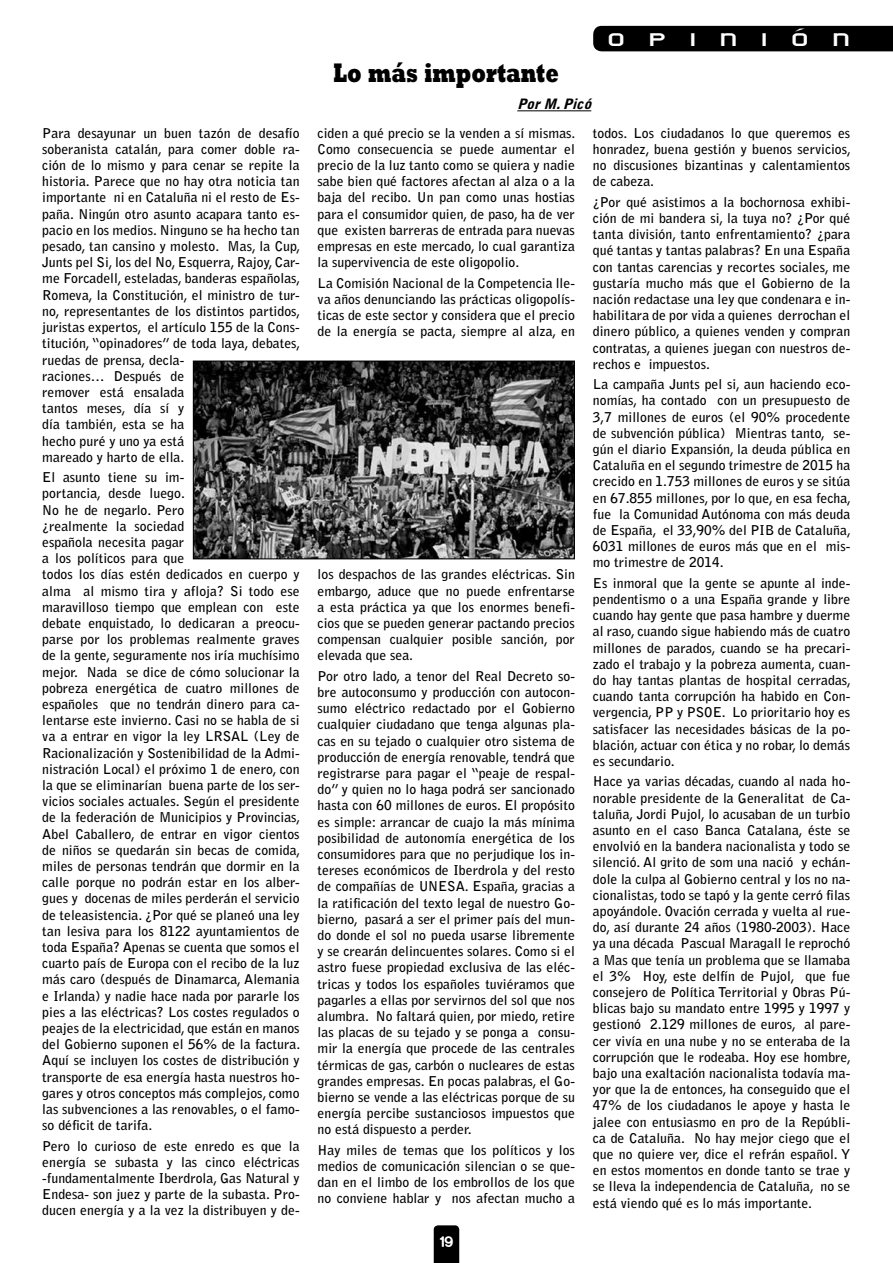
<style>
.page{position:relative;width:893px;height:1263px;background:#fff}
.page>*{position:absolute;margin:0;border:0;box-sizing:border-box;transform-origin:0 0}
.t1{font:800 27.3px "Rockwell";color:#000;scale:.71 1}
.t2{font:24.75px "Empire Builder Document";letter-spacing:.73em;color:#fff;scale:1.27 1}
.t3{font:italic 900 14.25px "Bell Gothic Std";color:#000}
.t4{font:700 13.5px/16.2px "Bell Gothic Std";color:#000;text-align:justify}
.t5{font:700 13.5px "Rocko FLF";color:#fff}
</style>
<div class="page">
<svg style="left:434px;top:1225px;width:25px;height:38px"></svg>
<div style="left:593px;top:26px;width:300px;height:25px;background:#000"></div>
<hr style="left:517px;top:110px;width:74px;height:1px;background:#000">
<img style="left:195px;top:363px;width:378px;height:194px">
<div style="left:193px;top:361px;width:382px;height:198px;border:1px solid #000"></div>
<p class="t4" style="left:42px;top:125px;width:260px;text-align:left">Para desayunar un buen tazón de desafío soberanista catalán, para comer doble ra&shy;ción de lo mismo y para cenar se repite la historia. Parece que no hay otra noticia tan importante ni en Cataluña ni el resto de Es&shy;paña. Ningún otro asunto acapara tanto es&shy;pacio en los medios. Ninguno se ha hecho tan pesado, tan cansino y molesto. Mas, la Cup, Junts pel Si, los del No, Esquerra, Rajoy, Car&shy;me Forcadell, esteladas, banderas españolas, Romeva, la Constitución, el ministro de tur&shy;no, representantes de los distintos partidos, juristas expertos, el artículo 155 de la Cons&shy;titución, “opinadores” de toda laya, debates, ruedas de prensa, decla-<br>raciones… Después de<br>remover está ensalada<br>tantos meses, día sí y<br>día también, esta se ha<br>hecho puré y uno ya está<br>mareado y harto de ella.</p>
<p class="t4" style="left:42px;top:469px;width:260px;text-align:left">El asunto tiene su im-<br>portancia, desde luego.<br>No he de negarlo. Pero<br>¿realmente la sociedad<br>española necesita pagar<br>a los políticos para que<br>todos los días estén dedicados en cuerpo y alma al mismo tira y afloja? Si todo ese maravilloso tiempo que emplean con este debate enquistado, lo dedicaran a preocu&shy;parse por los problemas realmente graves de la gente, seguramente nos iría muchísimo mejor. Nada se dice de cómo solucionar la pobreza energética de cuatro millones de españoles que no tendrán dinero para ca&shy;lentarse este invierno. Casi no se habla de si va a entrar en vigor la ley LRSAL (Ley de Racionalización y Sostenibilidad de la Admi&shy;nistración Local) el próximo 1 de enero, con la que se eliminarían buena parte de los ser&shy;vicios sociales actuales. Según el presidente de la federación de Municipios y Provincias, Abel Caballero, de entrar en vigor cientos de niños se quedarán sin becas de comida, miles de personas tendrán que dormir en la calle porque no podrán estar en los alber&shy;gues y docenas de miles perderán el servicio de teleasistencia. ¿Por qué se planeó una ley tan lesiva para los 8122 ayuntamientos de toda España? Apenas se cuenta que somos el cuarto país de Europa con el recibo de la luz más caro (después de Dinamarca, Alemania e Irlanda) y nadie hace nada por pararle los pies a las eléctricas? Los costes regulados o peajes de la electricidad, que están en manos del Gobierno suponen el 56% de la factura.<br>Aquí se incluyen los costes de distribución y transporte de esa energía hasta nuestros ho&shy;gares y otros conceptos más complejos, como las subvenciones a las renovables, o el famo&shy;so déficit de tarifa.</p>
<p class="t4" style="left:42px;top:1138px;width:259px">Pero lo curioso de este enredo es que la energía se subasta y las cinco eléctricas -fundamentalmente Iberdrola, Gas Natural y Endesa- son juez y parte de la subasta. Pro&shy;ducen energía y a la vez la distribuyen y de-</p>
<h1 class="t1" style="left:333px;top:55px;width:319px">Lo más importante</h1>
<p class="t3" style="left:517px;top:96px;width:80px">PorM.Picó</p>
<h2 class="t2" style="left:607px;top:24px;width:193px">opinión</h2>
<p class="t4" style="left:318px;top:125px;width:259px">ciden a qué precio se la venden a sí mismas.<br>Como consecuencia se puede aumentar el precio de la luz tanto como se quiera y nadie sabe bien qué factores afectan al alza o a la baja del recibo. Un pan como unas hostias para el consumidor quien, de paso, ha de ver que existen barreras de entrada para nuevas empresas en este mercado, lo cual garantiza la supervivencia de este oligopolio.</p>
<p class="t4" style="left:318px;top:275px;width:259px">La Comisión Nacional de la Competencia lle&shy;va años denunciando las prácticas oligopolís&shy;ticas de este sector y considera que el precio de la energía se pacta, siempre al alza, en</p>
<p class="t4" style="left:318px;top:566px;width:259px">los despachos de las grandes eléctricas. Sin embargo, aduce que no puede enfrentarse a esta práctica ya que los enormes benefi&shy;cios que se pueden generar pactando precios compensan cualquier posible sanción, por elevada que sea.</p>
<p class="t4" style="left:318px;top:668px;width:259px">Por otro lado, a tenor del Real Decreto so&shy;bre autoconsumo y producción con autocon&shy;sumo eléctrico redactado por el Gobierno cualquier ciudadano que tenga algunas pla&shy;cas en su tejado o cualquier otro sistema de producción de energía renovable, tendrá que registrarse para pagar el “peaje de respal&shy;do” y quien no lo haga podrá ser sancionado hasta con 60 millones de euros. El propósito es simple: arrancar de cuajo la más mínima posibilidad de autonomía energética de los consumidores para que no perjudique los in&shy;tereses económicos de Iberdrola y del resto de compañías de UNESA. España, gracias a la ratificación del texto legal de nuestro Go&shy;bierno, pasará a ser el primer país del mun&shy;do donde el sol no pueda usarse libremente y se crearán delincuentes solares. Como si el astro fuese propiedad exclusiva de las eléc&shy;tricas y todos los españoles tuviéramos que pagarles a ellas por servirnos del sol que nos alumbra. No faltará quien, por miedo, retire las placas de su tejado y se ponga a consu&shy;mir la energía que procede de las centrales térmicas de gas, carbón o nucleares de estas grandes empresas. En pocas palabras, el Go&shy;bierno se vende a las eléctricas porque de su energía percibe sustanciosos impuestos que no está dispuesto a perder.</p>
<p class="t4" style="left:318px;top:1142px;width:259px">Hay miles de temas que los políticos y los medios de comunicación silencian o se que&shy;dan en el limbo de los embrollos de los que no conviene hablar y nos afectan mucho a</p>
<p class="t5" style="left:440px;top:1233px;width:15px">19</p>
<p class="t4" style="left:593px;top:125px;width:260px">todos. Los ciudadanos lo que queremos es honradez, buena gestión y buenos servicios, no discusiones bizantinas y calentamientos de cabeza.</p>
<p class="t4" style="left:593px;top:194px;width:259px">¿Por qué asistimos a la bochornosa exhibi&shy;ción de mi bandera si, la tuya no? ¿Por qué tanta división, tanto enfrentamiento? ¿para qué tantas y tantas palabras? En una España con tantas carencias y recortes sociales, me gustaría mucho más que el Gobierno de la nación redactase una ley que condenara e in&shy;habilitara de por vida a quienes derrochan el dinero público, a quienes venden y compran contratas, a quienes juegan con nuestros de&shy;rechos e impuestos.</p>
<p class="t4" style="left:593px;top:376px;width:260px">La campaña Junts pel si, aun haciendo eco&shy;nomías, ha contado con un presupuesto de 3,7 millones de euros (el 90% procedente de subvención pública) Mientras tanto, se&shy;gún el diario Expansión, la deuda pública en Cataluña en el segundo trimestre de 2015 ha crecido en 1.753 millones de euros y se sitúa en 67.855 millones, por lo que, en esa fecha, fue la Comunidad Autónoma con más deuda de España, el 33,90% del PIB de Cataluña, 6031 millones de euros más que en el mis&shy;mo trimestre de 2014.</p>
<p class="t4" style="left:593px;top:575px;width:260px">Es inmoral que la gente se apunte al inde&shy;pendentismo o a una España grande y libre cuando hay gente que pasa hambre y duerme al raso, cuando sigue habiendo más de cuatro millones de parados, cuando se ha precari&shy;zado el trabajo y la pobreza aumenta, cuan&shy;do hay tantas plantas de hospital cerradas, cuando tanta corrupción ha habido en Con&shy;vergencia, PP y PSOE. Lo prioritario hoy es satisfacer las necesidades básicas de la po&shy;blación, actuar con ética y no robar, lo demás es secundario.</p>
<p class="t4" style="left:593px;top:773px;width:260px">Hace ya varias décadas, cuando al nada ho&shy;norable presidente de la Generalitat de Ca&shy;taluña, Jordi Pujol, lo acusaban de un turbio asunto en el caso Banca Catalana, éste se envolvió en la bandera nacionalista y todo se silenció. Al grito de som una nació y echán&shy;dole la culpa al Gobierno central y los no na&shy;cionalistas, todo se tapó y la gente cerró filas apoyándole. Ovación cerrada y vuelta al rue&shy;do, así durante 24 años (1980-2003). Hace ya una década Pascual Maragall le reprochó a Mas que tenía un problema que se llamaba el 3% Hoy, este delfín de Pujol, que fue consejero de Política Territorial y Obras Pú&shy;blicas bajo su mandato entre 1995 y 1997 y gestionó 2.129 millones de euros, al pare&shy;cer vivía en una nube y no se enteraba de la corrupción que le rodeaba. Hoy ese hombre, bajo una exaltación nacionalista todavía ma&shy;yor que la de entonces, ha conseguido que el 47% de los ciudadanos le apoye y hasta le jalee con entusiasmo en pro de la Repúbli&shy;ca de Cataluña. No hay mejor ciego que el que no quiere ver, dice el refrán español. Y en estos momentos en donde tanto se trae y se lleva la independencia de Cataluña, no se está viendo qué es lo más importante.</p>
</div>
